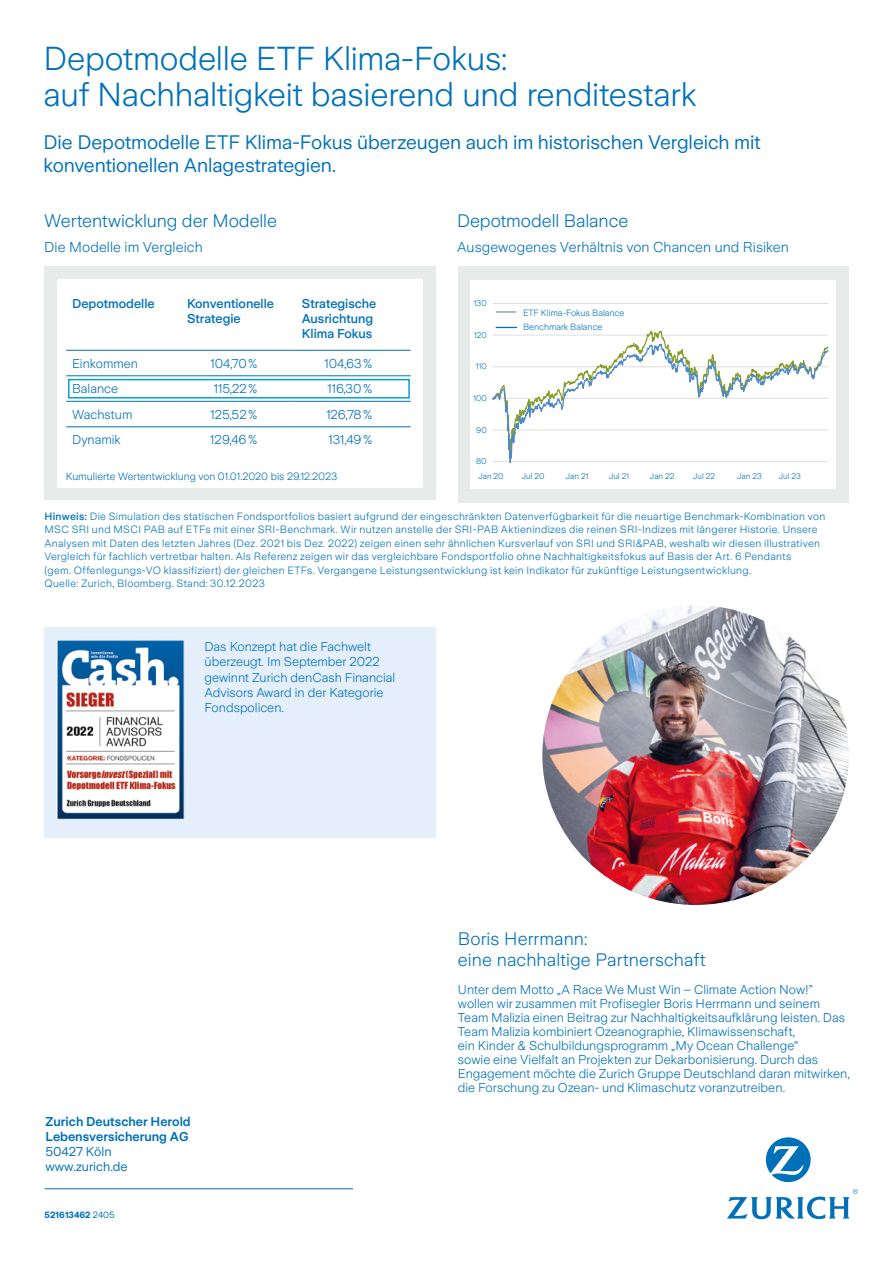
<style>
.page{position:relative;width:893px;height:1263px;background:#fff}
.page>*{position:absolute;margin:0;border:0;box-sizing:border-box;transform-origin:0 0}
.t1{font:300 33px/36.3px "Zurich Sans";letter-spacing:-.01em;color:#0071b9}
.t2{font:19.5px/23px "Zurich Sans";letter-spacing:-.005em;color:#0071b9}
.t3{font:300 18px/21.5px "Zurich Sans";color:#0071b9}
.t4{font:300 14.25px "Zurich Sans";letter-spacing:.005em;color:#0071b9}
.t5{font:300 12.75px/14px "Zurich Sans";color:#0071b9}
.t6{font:500 12.75px/15px "Zurich Sans";color:#0071b9}
.t7{font:600 12.75px/15px "Zurich Sans";color:#0071b9}
.t8{font:12.75px/15px "Zurich Sans";color:#0071b9}
.t9{font:300 10.5px/13.5px "Zurich Sans";letter-spacing:.03em;color:#0071b9}
.t10{font:300 10.5px "Zurich Sans";color:#0071b9}
.t11{font:300 9px/14px "Zurich Sans";color:#0071b9}
.t12{font:700 9px "Zurich Sans";color:#0071b9}
.t13{font:300 8.25px "Zurich Sans";color:#0071b9}
.s1{font-weight:500}
.s2{font-weight:400}
</style>
<div class="page">
<div style="left:44px;top:266px;width:391px;height:234px;background:#e7eceb"></div>
<img style="left:542px;top:605px;width:307px;height:300px">
<div style="left:57px;top:279px;width:366px;height:209px;background:#fff"></div>
<hr style="left:66px;top:350px;width:115px;height:1px;background:#0071b9">
<hr style="left:66px;top:375px;width:115px;height:1px;background:#0071b9">
<hr style="left:66px;top:401px;width:115px;height:1px;background:#0071b9">
<hr style="left:181px;top:350px;width:115px;height:1px;background:#0071b9">
<hr style="left:296px;top:350px;width:115px;height:1px;background:#0071b9">
<hr style="left:181px;top:375px;width:115px;height:1px;background:#0071b9">
<hr style="left:296px;top:375px;width:115px;height:1px;background:#0071b9">
<hr style="left:181px;top:401px;width:115px;height:1px;background:#0071b9">
<hr style="left:296px;top:401px;width:115px;height:1px;background:#0071b9">
<hr style="left:66px;top:426px;width:115px;height:1px;background:#0071b9">
<hr style="left:181px;top:426px;width:115px;height:1px;background:#0071b9">
<hr style="left:296px;top:426px;width:115px;height:1px;background:#0071b9">
<div style="left:68px;top:379px;width:342px;height:19px;border:2px solid #009fe3"></div>
<hr style="left:45px;top:1188px;width:308px;height:1px;background:#0071b9">
<svg style="left:766px;top:1137px;width:45px;height:45px"></svg>
<svg style="left:727px;top:1189px;width:131px;height:30px"></svg>
<div style="left:44px;top:627px;width:391px;height:210px;background:#e4effb"></div>
<div style="left:458px;top:266px;width:390px;height:237px;background:#e7eceb"></div>
<div style="left:470px;top:280px;width:366px;height:209px;background:#fff"></div>
<hr style="left:493px;top:303px;width:335px;height:1px;background:#dedee0">
<svg style="left:492px;top:333px;width:337px;height:131px"></svg>
<hr style="left:496px;top:311px;width:20px;height:2px;background:#79a785">
<svg style="left:496px;top:327px;width:21px;height:1px"></svg>
<img style="left:56px;top:640px;width:128px;height:179px">
<h1 class="t1" style="left:44px;top:41px;width:654px">Depotmodelle ETF Klima-Fokus:<br>auf Nachhaltigkeit basierend und renditestark</h1>
<h2 class="t2" style="left:44px;top:131px;width:719px">Die Depotmodelle ETF Klima-Fokus überzeugen auch im historischen Vergleich mit konventionellen Anlagestrategien.</h2>
<h3 class="t3" style="left:457px;top:210px;width:173px">Depotmodell Balance</h3>
<h3 class="t4" style="left:457px;top:239px;width:333px">Ausgewogenes Verhältnis von Chancen und Risiken</h3>
<h3 class="t3" style="left:44px;top:210px;width:234px">Wertentwicklung der Modelle</h3>
<h3 class="t4" style="left:44px;top:239px;width:160px">Die Modelle im Vergleich</h3>
<p class="t6" style="left:72px;top:296px;width:84px">Depotmodelle</p>
<p class="t6" style="left:187px;top:296px;width:88px">Konventionelle<br>Strategie</p>
<p class="t6" style="left:302px;top:296px;width:76px">Strategische<br>Ausrichtung<br>Klima Fokus</p>
<p class="t5" style="left:72px;top:356px;width:67px">Einkommen</p>
<p class="t5" style="left:211px;top:356px;width:49px">104,70%</p>
<p class="t5" style="left:325px;top:356px;width:49px">104,63%</p>
<p class="t5" style="left:72px;top:382px;width:47px">Balance</p>
<p class="t5" style="left:214px;top:382px;width:45px">115,22%</p>
<p class="t5" style="left:328px;top:382px;width:46px">116,30%</p>
<p class="t5" style="left:72px;top:407px;width:62px">Wachstum</p>
<p class="t5" style="left:211px;top:407px;width:48px">125,52%</p>
<p class="t5" style="left:326px;top:407px;width:48px">126,78%</p>
<p class="t5" style="left:72px;top:433px;width:50px">Dynamik</p>
<p class="t5" style="left:210px;top:433px;width:49px">129,46%</p>
<p class="t5" style="left:328px;top:433px;width:45px">131,49%</p>
<p class="t10" style="left:66px;top:470px;width:273px">Kumulierte Wertentwicklung von 01.01.2020 bis 29.12.2023</p>
<p class="t13" style="left:474px;top:299px;width:15px">130</p>
<p class="t13" style="left:474px;top:330px;width:14px">120</p>
<p class="t13" style="left:476px;top:362px;width:12px">110</p>
<p class="t13" style="left:473px;top:394px;width:15px">100</p>
<p class="t13" style="left:476px;top:425px;width:12px">90</p>
<p class="t13" style="left:476px;top:457px;width:12px">80</p>
<p class="t11" style="left:523px;top:306px;width:103px">ETF Klima-Fokus Balance<br>Benchmark Balance</p>
<p class="t13" style="left:478px;top:471px;width:27px">Jan 20</p>
<p class="t13" style="left:522px;top:471px;width:24px">Jul 20</p>
<p class="t13" style="left:566px;top:471px;width:24px">Jan 21</p>
<p class="t13" style="left:609px;top:471px;width:22px">Jul 21</p>
<p class="t13" style="left:650px;top:471px;width:26px">Jan 22</p>
<p class="t13" style="left:693px;top:471px;width:24px">Jul 22</p>
<p class="t13" style="left:737px;top:471px;width:26px">Jan 23</p>
<p class="t13" style="left:779px;top:471px;width:24px">Jul 23</p>
<p class="t9" style="left:44px;top:510px;width:782px"><span class="s1">Hinweis:</span> Die Simulation des statischen Fondsportfolios basiert aufgrund der eingeschränkten Datenverfügbarkeit für die neuartige Benchmark-Kombination von MSC SRI und MSCI PAB auf ETFs mit einer SRI-Benchmark. Wir nutzen anstelle der SRI-PAB Aktienindizes die reinen SRI-Indizes mit längerer Historie. Unsere Analysen mit Daten des letzten Jahres (Dez. 2021 bis Dez. 2022) zeigen einen sehr ähnlichen Kursverlauf von SRI und SRI&amp;PAB, weshalb wir diesen illustrativen Vergleich für fachlich vertretbar halten. Als Referenz zeigen wir das vergleichbare Fondsportfolio ohne Nachhaltigkeitsfokus auf Basis der Art. 6 Pendants<br>(gem. Offenlegungs-VO klassifiziert) der gleichen ETFs. Vergangene Leistungsentwicklung ist kein Indikator für zukünftige Leistungsentwicklung.<br>Quelle: Zurich, Bloomberg. Stand: 30.12.2023</p>
<p class="t5" style="left:205px;top:639px;width:192px;line-height:15.3px">Das Konzept hat die Fachwelt überzeugt. Im September 2022 gewinnt Zurich denCash Financial<br>Advisors Award in der Kategorie<br>Fondspolicen.</p>
<p class="t7" style="left:45px;top:1114px;width:147px">Zurich Deutscher Herold<br>Lebensversicherung AG</p>
<p class="t8" style="left:45px;top:1144px;width:84px">50427 Köln www.zurich.de</p>
<p class="t12" style="left:45px;top:1210px;width:71px">521613462 <span class="s2">2405</span></p>
<h3 class="t3" style="left:458px;top:928px;width:249px">Boris Herrmann:<br>eine nachhaltige Partnerschaft</h3>
<p class="t5" style="left:458px;top:983px;width:394px">Unter dem Motto „A Race We Must Win – Climate Action Now!” wollen wir zusammen mit Profisegler Boris Herrmann und seinem Team Malizia einen Beitrag zur Nachhaltigkeitsaufklärung leisten. Das Team Malizia kombiniert Ozeanographie, Klimawissenschaft,<br>ein Kinder &amp; Schulbildungsprogramm „My Ocean Challenge“<br>sowie eine Vielfalt an Projekten zur Dekarbonisierung. Durch das Engagement möchte die Zurich Gruppe Deutschland daran mitwirken, die Forschung zu Ozean- und Klimaschutz voranzutreiben.</p>
</div>
